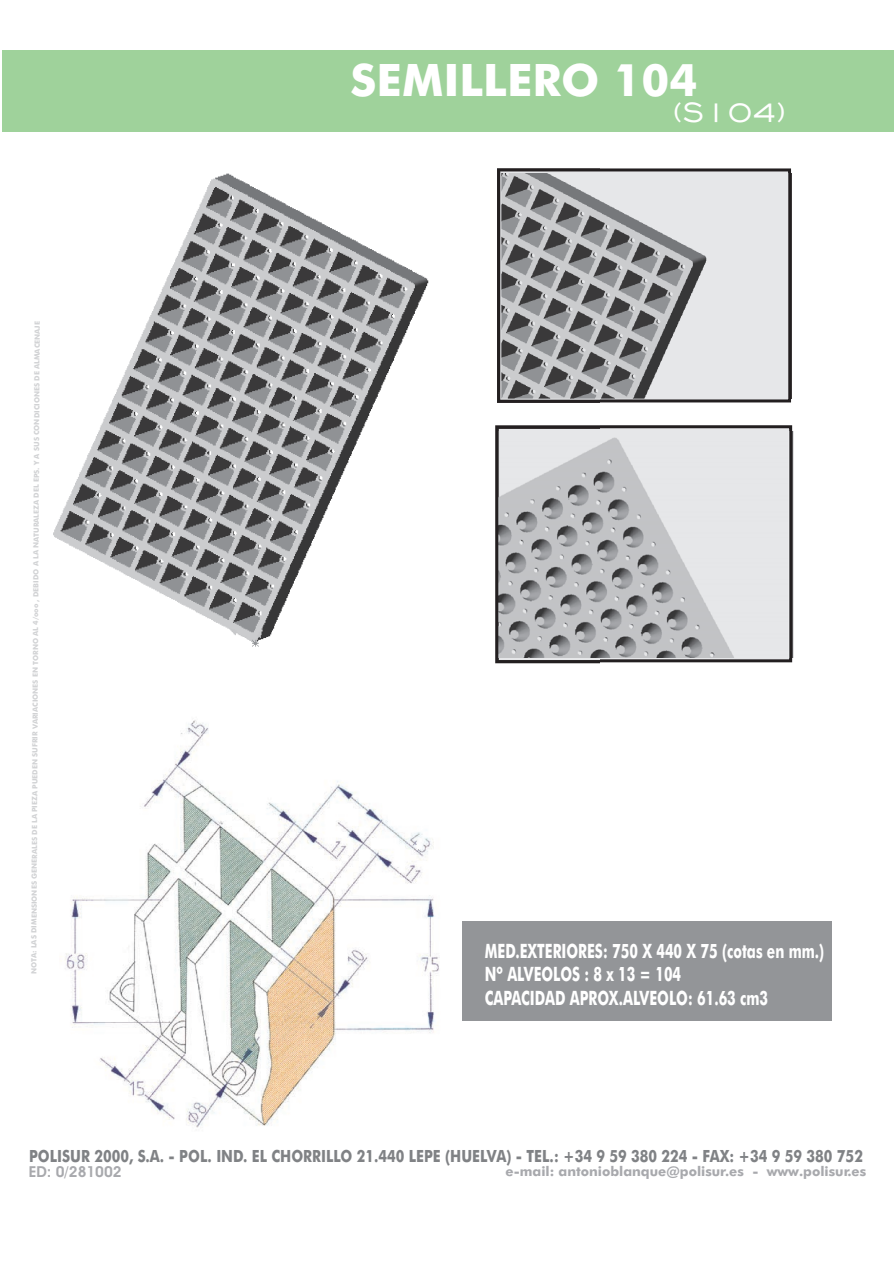
<style>
.page{position:relative;width:894px;height:1263px;background:#fff}
.page>*{position:absolute;margin:0;border:0;box-sizing:border-box;transform-origin:0 0}
.t1{font:700 44.7px "Futura Md BT";color:#fff}
.t2{font:36px "Engravers Gothic BT";color:#fff}
.t3{font:700 19.8px/23.7px "Futura Md BT";color:#fff;scale:.7 1}
.t4{font:700 16.8px "Futura Md BT";color:#808285;scale:.83 1}
.t5{font:700 15.15px "Avant Garde Bk BT";color:#a8a9ad}
.t6{font:700 13.35px "Futura Md BT";color:#a8a9ad}
.t7{font:700 7.2px "Futura Md BT";letter-spacing:-.005em;color:#d1d2d4}
</style>
<div class="page">
<div style="left:462px;top:921px;width:370px;height:100px;background:#939598"></div>
<div style="left:2px;top:50px;width:892px;height:82px;background:#9fd29b"></div>
<div style="left:497px;top:168px;width:294px;height:234px;background:#e6e7e9;border:3px solid #231f20"></div>
<div style="left:496px;top:425px;width:296px;height:237px;background:#e6e7e9;border:3px solid #231f20"></div>
<img style="left:53px;top:168px;width:547px;height:495px">
<img style="left:502px;top:173px;width:290px;height:226px">
<img style="left:499px;top:432px;width:295px;height:226px">
<img style="left:65px;top:720px;width:375px;height:408px">
<h1 class="t1" style="left:351px;top:62px;width:348px">SEMILLERO 104</h1>
<p class="t7" style="left:33px;top:974px;width:654px;rotate:-90deg">NOTA: LAS DIMENSIONES GENERALES DE LA PIEZA PUEDEN SUFRIR VARIACIONES EN TORNO AL 4/ooo , DEBIDO A LA NATURALEZA DEL EPS. Y A SUS CONDICIONES DE ALMACENAJE</p>
<h2 class="t2" style="left:673px;top:95px;width:115px">(S104)</h2>
<h3 class="t3" style="left:485px;top:941px;width:486px">MED.EXTERIORES: 750 X 440 X 75 (cotas en mm.)<br>Nº ALVEOLOS : 8 x 13 = 104<br>CAPACIDAD APROX.ALVEOLO: 61.63 cm3</h3>
<h3 class="t4" style="left:29px;top:1149px;width:1006px">POLISUR 2000, S.A. - POL. IND. EL CHORRILLO 21.440 LEPE (HUELVA) - TEL.: +34 9 59 380 224 - FAX: +34 9 59 380 752</h3>
<h3 class="t6" style="left:506px;top:1166px;width:362px">e-mail: antonioblanque@polisur.es - www.polisur.es</h3>
<h3 class="t5" style="left:29px;top:1166px;width:94px">ED: 0/281002</h3>
</div>
